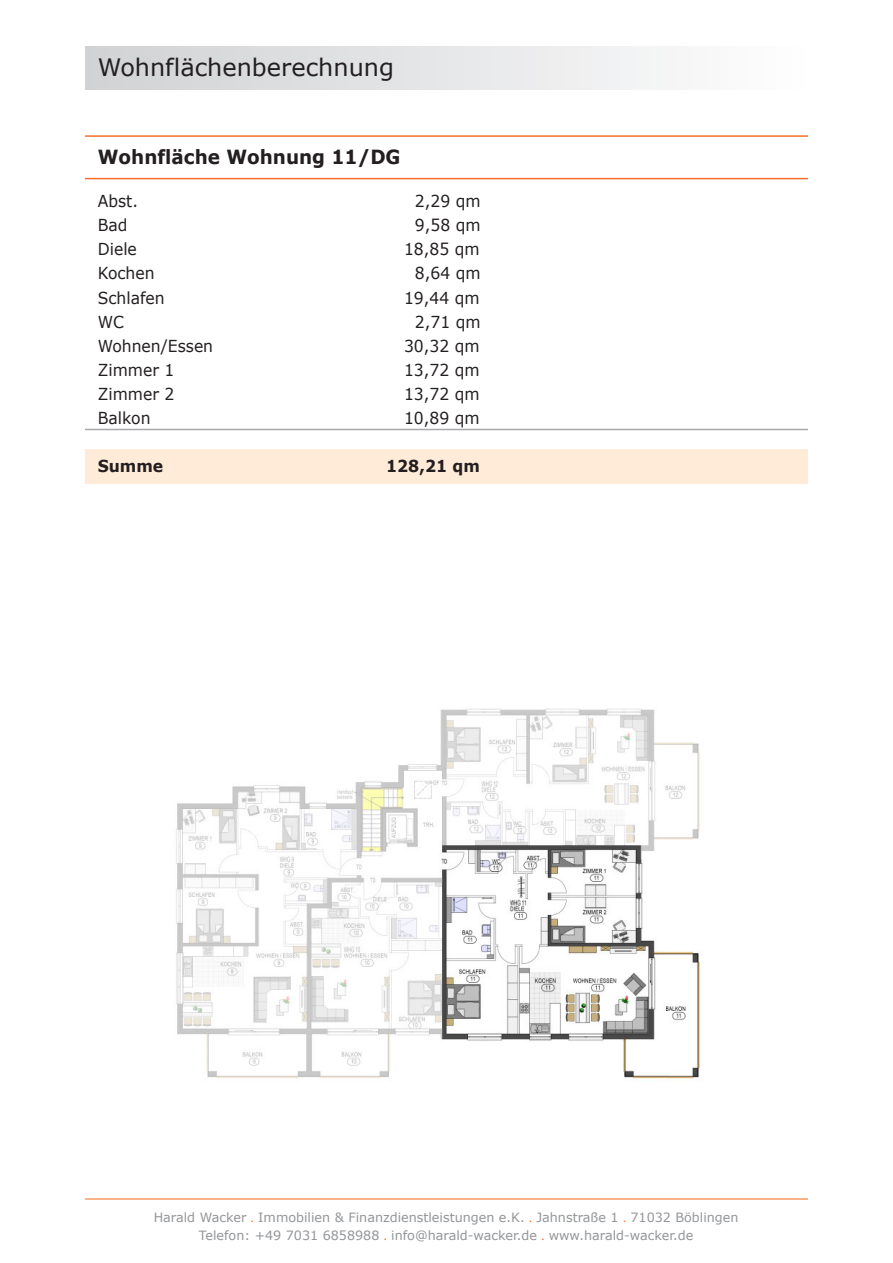
<style>
.page{position:relative;width:893px;height:1263px;background:#fff}
.page>*{position:absolute;margin:0;border:0;box-sizing:border-box;transform-origin:0 0}
.t1{font:24px "Verdana";color:#231f20}
.t2{font:700 19.5px "Verdana";color:#231f20;scale:.94 1}
.t3{font:16.5px "Verdana";color:#231f20;scale:.94 1}
.t4{font:700 16.5px "Verdana";color:#231f20;scale:.94 1}
.t5{font:12.75px/18px "Verdana";color:#939598;text-align:center}
.s1{font-family:"Koz Go Pr 6 N";color:#f36f2a}
</style>
<div class="page">
<img style="left:176px;top:708px;width:526px;height:371px">
<hr style="left:85px;top:178px;width:723px;height:1px;background:#f36f2a">
<hr style="left:85px;top:135px;width:723px;height:2px;background:#f36f2a">
<hr style="left:85px;top:1198px;width:723px;height:2px;background:#fab388">
<div style="left:85px;top:47px;width:723px;height:42px;background:linear-gradient(to right,#d0d1d4,#fefefe)"></div>
<hr style="left:85px;top:429px;width:723px;height:1px;background:#a8a9ad">
<div style="left:85px;top:449px;width:723px;height:34px;background:#ffebd7"></div>
<h1 class="t1" style="left:98px;top:52px;width:298px">Wohnflächenberechnung</h1>
<h2 class="t2" style="left:98px;top:144px;width:324px">Wohnfläche Wohnung 11/DG</h2>
<p class="t3" style="left:98px;top:191px;width:44px">Abst.</p>
<p class="t3" style="left:415px;top:191px;width:71px">2,29 qm</p>
<p class="t3" style="left:98px;top:215px;width:33px">Bad</p>
<p class="t3" style="left:415px;top:215px;width:71px">9,58 qm</p>
<p class="t3" style="left:98px;top:239px;width:43px">Diele</p>
<p class="t3" style="left:404px;top:239px;width:82px">18,85 qm</p>
<p class="t3" style="left:98px;top:263px;width:62px">Kochen</p>
<p class="t3" style="left:415px;top:263px;width:71px">8,64 qm</p>
<p class="t3" style="left:98px;top:287px;width:73px">Schlafen</p>
<p class="t3" style="left:404px;top:287px;width:82px">19,44 qm</p>
<p class="t3" style="left:98px;top:311px;width:29px">WC</p>
<p class="t3" style="left:415px;top:311px;width:71px">2,71 qm</p>
<p class="t3" style="left:98px;top:335px;width:124px">Wohnen/Essen</p>
<p class="t3" style="left:404px;top:335px;width:82px">30,32 qm</p>
<p class="t3" style="left:98px;top:359px;width:83px">Zimmer 1</p>
<p class="t3" style="left:404px;top:359px;width:82px">13,72 qm</p>
<p class="t3" style="left:98px;top:383px;width:83px">Zimmer 2</p>
<p class="t3" style="left:404px;top:383px;width:82px">13,72 qm</p>
<p class="t3" style="left:98px;top:407px;width:58px">Balkon</p>
<p class="t3" style="left:404px;top:407px;width:82px">10,89 qm</p>
<p class="t4" style="left:98px;top:455px;width:71px">Summe</p>
<p class="t4" style="left:386px;top:455px;width:101px">128,21 qm</p>
<p class="t5" style="left:154px;top:1209px;width:586px">Harald Wacker <span class="s1">.</span> Immobilien &amp; Finanzdienstleistungen e.K. <span class="s1">.</span> Jahnstraße 1 <span class="s1">.</span> 71032 Böblingen<br>Telefon: +49 7031 6858988 <span class="s1">.</span> info@harald-wacker.de <span class="s1">.</span> www.harald-wacker.de</p>
</div>
